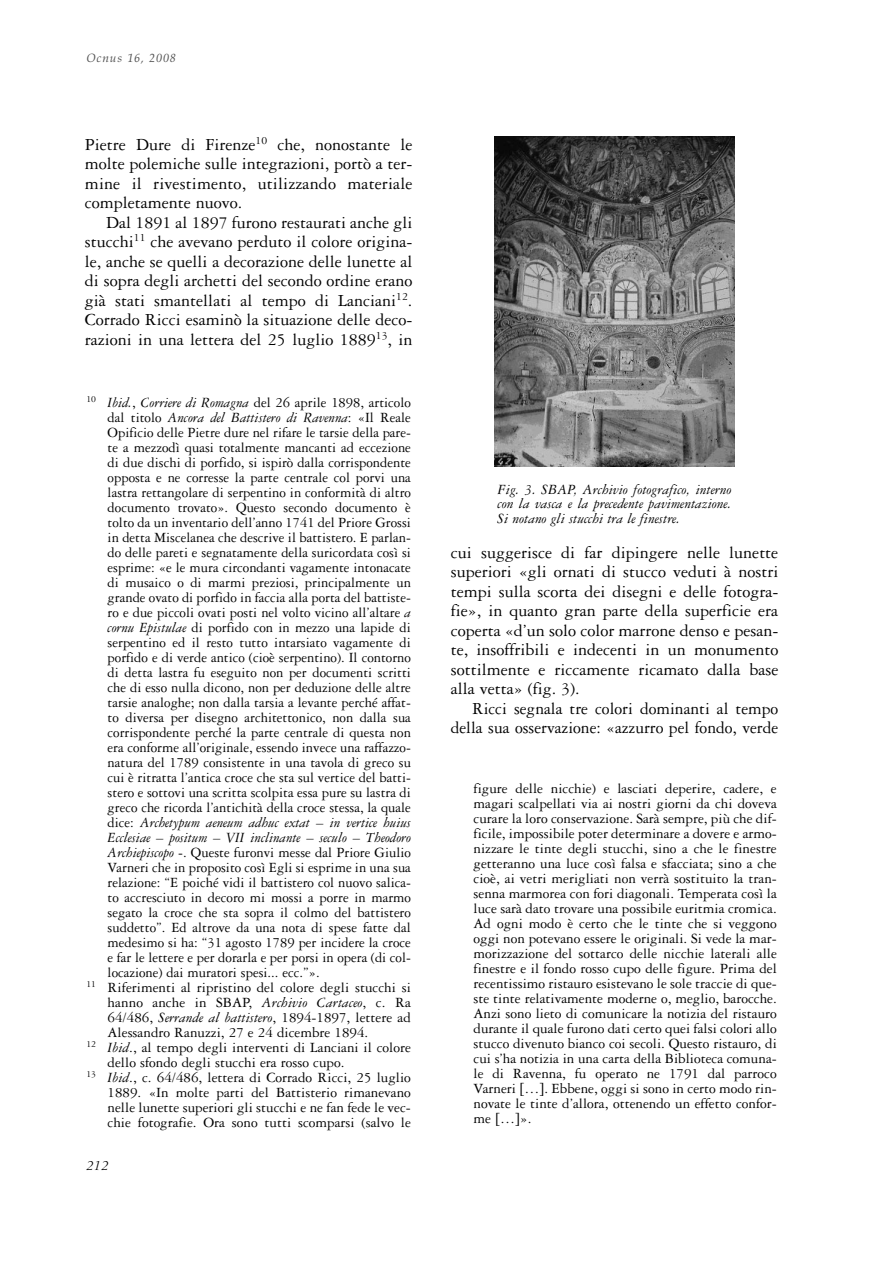
<style>
.page{position:relative;width:893px;height:1263px;background:#fff}
.page>*{position:absolute;margin:0;border:0;box-sizing:border-box;transform-origin:0 0}
.t1{font:18px/19.5px "Garamond Three";color:#000;text-align:justify}
.t2{font:15px/15px "Garamond Three";color:#000;text-align:justify}
.t3{font:italic 15px/14.2px "Garamond Three";color:#000;text-align:justify}
.t4{font:italic 12px "Book Antiqua";letter-spacing:.075em;color:#4d4d4d}
.s1{font-style:italic}
.s2{font-style:normal}
.s3{font-family:"Times New Roman"}
</style>
<div class="page">
<img style="left:495px;top:137px;width:239px;height:330px">
<p class="t4" style="left:86px;top:54px;width:91px">Ocnus 16, 2008</p>
<p class="t1" style="left:85px;top:136px;width:329px">Pietre Dure di Firenze<sup>10</sup> che, nonostante le molte polemiche sulle integrazioni, portò a ter&shy;mine il rivestimento, utilizzando materiale completamente nuovo.</p>
<p class="t1" style="left:85px;top:214px;width:329px;text-indent:21px">Dal 1891 al 1897 furono restaurati anche gli stucchi<sup>11</sup> che avevano perduto il colore origina&shy;le, anche se quelli a decorazione delle lunette al di sopra degli archetti del secondo ordine erano già stati smantellati al tempo di Lanciani<sup>12</sup>.<br>Corrado Ricci esaminò la situazione delle deco&shy;razioni in una lettera del 25 luglio 1889<sup>13</sup>, in</p>
<p class="t2" style="left:86px;top:396px;width:326px"><sup>10</sup> <span class="s1">Ibid.</span>, <span class="s1">Corriere di Romagna</span> del 26 aprile 1898, articolo</p>
<p class="t3" style="left:108px;top:411px;width:305px"><span class="s2">dal titolo</span> Ancora del Battistero di Ravenna<span class="s2">: «Il Reale</span></p>
<p class="t2" style="left:108px;top:426px;width:305px">Opificio delle Pietre dure nel rifare le tarsie della pare-</p>
<p class="t2" style="left:108px;top:441px;width:305px">te a mezzodì quasi totalmente mancanti ad eccezione</p>
<p class="t2" style="left:108px;top:456px;width:305px">di due dischi di porfido, si ispirò dalla corrispondente</p>
<p class="t2" style="left:108px;top:471px;width:305px">opposta e ne corresse la parte centrale col porvi una</p>
<p class="t2" style="left:108px;top:486px;width:305px">lastra rettangolare di serpentino in conformità di altro</p>
<p class="t2" style="left:108px;top:501px;width:305px">documento trovato». Questo secondo documento è</p>
<p class="t2" style="left:108px;top:516px;width:305px">tolto da un inventario dell’anno 1741 del Priore Grossi</p>
<p class="t2" style="left:108px;top:531px;width:305px">in detta Miscelanea che descrive il battistero. E parlan-</p>
<p class="t2" style="left:108px;top:546px;width:305px">do delle pareti e segnatamente della suricordata così si</p>
<p class="t2" style="left:108px;top:561px;width:305px">esprime: «e le mura circondanti vagamente intonacate</p>
<p class="t2" style="left:108px;top:576px;width:305px">di musaico o di marmi preziosi, principalmente un</p>
<p class="t2" style="left:108px;top:591px;width:305px">grande ovato di porfido in faccia alla porta del battiste-</p>
<p class="t2" style="left:108px;top:606px;width:305px">ro e due piccoli ovati posti nel volto vicino all’altare <span class="s1">a</span></p>
<p class="t2" style="left:108px;top:621px;width:305px"><span class="s1">cornu Epistulae</span> di porfido con in mezzo una lapide di</p>
<p class="t2" style="left:108px;top:636px;width:305px">serpentino ed il resto tutto intarsiato vagamente di</p>
<p class="t2" style="left:108px;top:651px;width:305px">porfido e di verde antico (cioè serpentino). Il contorno</p>
<p class="t2" style="left:108px;top:666px;width:305px">di detta lastra fu eseguito non per documenti scritti</p>
<p class="t2" style="left:108px;top:681px;width:305px">che di esso nulla dicono, non per deduzione delle altre</p>
<p class="t2" style="left:108px;top:696px;width:305px">tarsie analoghe; non dalla tarsia a levante perché affat-</p>
<p class="t2" style="left:108px;top:711px;width:305px">to diversa per disegno architettonico, non dalla sua</p>
<p class="t2" style="left:108px;top:726px;width:305px">corrispondente perché la parte centrale di questa non</p>
<p class="t2" style="left:108px;top:741px;width:305px">era conforme all’originale, essendo invece una raffazzo-</p>
<p class="t2" style="left:108px;top:756px;width:305px">natura del 1789 consistente in una tavola di greco su</p>
<p class="t2" style="left:108px;top:771px;width:305px">cui è ritratta l’antica croce che sta sul vertice del batti-</p>
<p class="t2" style="left:108px;top:786px;width:305px">stero e sottovi una scritta scolpita essa pure su lastra di</p>
<p class="t2" style="left:108px;top:801px;width:305px">greco che ricorda l’antichità della croce stessa, la quale</p>
<p class="t3" style="left:108px;top:816px;width:305px"><span class="s2">dice:</span> Archetypum aeneum adhuc extat – in vertice huius</p>
<p class="t3" style="left:108px;top:831px;width:305px">Ecclesiae – positum – VII inclinante – seculo – Theodoro</p>
<p class="t2" style="left:108px;top:846px;width:305px"><span class="s1">Archiepiscopo</span> -. Queste furonvi messe dal Priore Giulio</p>
<p class="t2" style="left:108px;top:861px;width:305px">Varneri che in proposito così Egli si esprime in una sua</p>
<p class="t2" style="left:108px;top:876px;width:305px">relazione: “E poiché vidi il battistero col nuovo salica-</p>
<p class="t2" style="left:108px;top:891px;width:305px">to accresciuto in decoro mi mossi a porre in marmo</p>
<p class="t2" style="left:108px;top:906px;width:305px">segato la croce che sta sopra il colmo del battistero</p>
<p class="t2" style="left:108px;top:921px;width:305px">suddetto”. Ed altrove da una nota di spese fatte dal</p>
<p class="t2" style="left:108px;top:936px;width:305px">medesimo si ha: “31 agosto 1789 per incidere la croce</p>
<p class="t2" style="left:108px;top:951px;width:305px">e far le lettere e per dorarla e per porsi in opera (di col-</p>
<p class="t2" style="left:108px;top:966px;width:213px">locazione) dai muratori spesi... ecc.”».</p>
<p class="t2" style="left:86px;top:981px;width:326px"><sup>11</sup> Riferimenti al ripristino del colore degli stucchi si</p>
<p class="t2" style="left:108px;top:996px;width:305px">hanno anche in SBAP, <span class="s1">Archivio Cartaceo</span>, c. Ra</p>
<p class="t2" style="left:108px;top:1011px;width:305px">64/486, <span class="s1">Serrande al battistero</span>, 1894-1897, lettere ad</p>
<p class="t2" style="left:108px;top:1026px;width:262px">Alessandro Ranuzzi, 27 e 24 dicembre 1894.</p>
<p class="t2" style="left:86px;top:1041px;width:326px"><sup>12</sup> <span class="s1">Ibid</span>., al tempo degli interventi di Lanciani il colore</p>
<p class="t2" style="left:108px;top:1056px;width:238px">dello sfondo degli stucchi era rosso cupo.</p>
<p class="t2" style="left:86px;top:1071px;width:326px"><sup>13</sup> <span class="s1">Ibid</span>., c. 64/486, lettera di Corrado Ricci, 25 luglio</p>
<p class="t2" style="left:108px;top:1086px;width:305px">1889. «In molte parti del Battisterio rimanevano</p>
<p class="t2" style="left:108px;top:1101px;width:305px">nelle lunette superiori gli stucchi e ne fan fede le vec-</p>
<p class="t2" style="left:108px;top:1116px;width:305px">chie fotografie. Ora sono tutti scomparsi (salvo le</p>
<p class="t3" style="left:86px;top:1159px;width:24px">212</p>
<p class="t3" style="left:497px;top:484px;width:235px">Fig. 3. SBAP, Archivio fotografico, interno con la vasca e la precedente pavimentazione.<br>Si notano gli stucchi tra le finestre.</p>
<p class="t1" style="left:451px;top:544px;width:329px">cui suggerisce di far dipingere nelle lunette superiori «gli ornati di stucco veduti à nostri tempi sulla scorta dei disegni e delle fotogra&shy;fie», in quanto gran parte della superficie era coperta «d’un solo color marrone denso e pesan&shy;te, insoffribili e indecenti in un monumento sottilmente e riccamente ricamato dalla base alla vetta» (fig. 3).</p>
<p class="t1" style="left:451px;top:700px;width:329px;text-align:right">Ricci segnala tre colori dominanti al tempo della sua osservazione: «azzurro pel fondo, verde</p>
<p class="t2" style="left:473px;top:782px;width:305px">figure delle nicchie) e lasciati deperire, cadere, e magari scalpellati via ai nostri giorni da chi doveva curare la loro conservazione. Sarà sempre, più che dif&shy;ficile, impossibile poter determinare a dovere e armo&shy;nizzare le tinte degli stucchi, sino a che le finestre getteranno una luce così falsa e sfacciata; sino a che cioè, ai vetri merigliati non verrà sostituito la tran&shy;senna marmorea con fori diagonali. Temperata così la luce sarà dato trovare una possibile euritmia cromica.<br>Ad ogni modo è certo che le tinte che si veggono oggi non potevano essere le originali. Si vede la mar&shy;morizzazione del sottarco delle nicchie laterali alle finestre e il fondo rosso cupo delle figure. Prima del recentissimo ristauro esistevano le sole traccie di que&shy;ste tinte relativamente moderne o, meglio, barocche.<br>Anzi sono lieto di comunicare la notizia del ristauro durante il quale furono dati certo quei falsi colori allo stucco divenuto bianco coi secoli. Questo ristauro, di cui s’ha notizia in una carta della Biblioteca comuna&shy;le di Ravenna, fu operato ne 1791 dal parroco Varneri <span class="s3">[</span>…<span class="s3">]</span>. Ebbene, oggi si sono in certo modo rin&shy;novate le tinte d’allora, ottenendo un effetto confor&shy;me <span class="s3">[</span>…<span class="s3">]</span>».</p>
</div>
